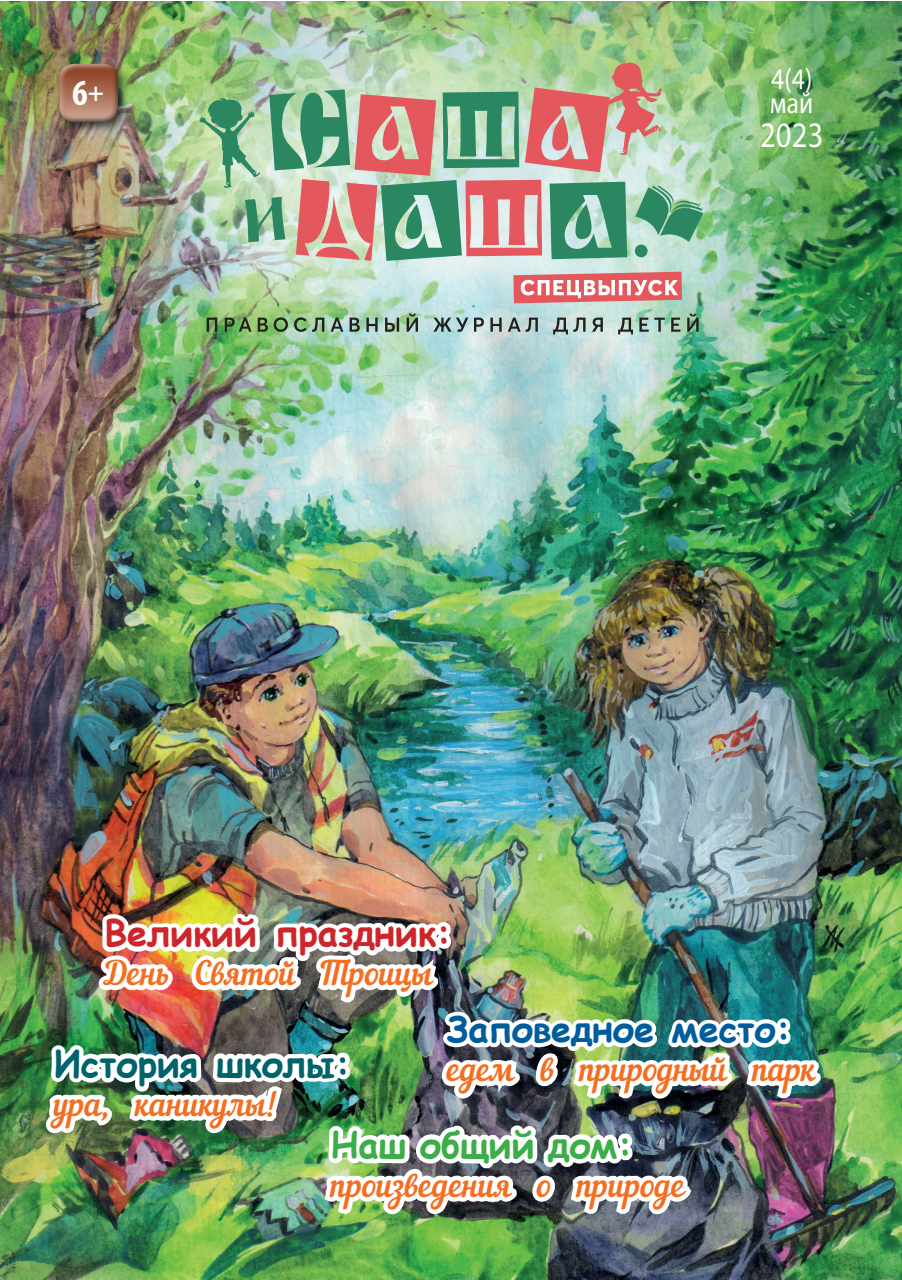
<style>
.page{position:relative;width:902px;height:1280px;background:#fff}
.page>*{position:absolute;margin:0;border:0;box-sizing:border-box;transform-origin:0 0}
.t1{font:700 condensed 36.9px "Myriad Pro";color:#fff}
.t2{font:700 36px "Comic Sans MS";color:#005d9c}
.t3{font:700 36px "Comic Sans MS";color:#ce252b}
.t4{font:700 36px "Comic Sans MS";color:#00636b}
.t5{font:700 36px "Comic Sans MS";color:#3dad4a}
.t6{font:36px "Myriad Pro";color:#fff;scale:.85 1}
.t7{font:33px "Nautilus Pompilius";color:#f36e21}
.t8{font:30px/24px "Myriad Pro";color:#fff;scale:.85 1}
.s1{font-size:27px}
</style>
<div class="page">
<img style="left:1px;top:2px;width:900px;height:1278px">
<img style="left:41px;top:60px;width:784px;height:1220px">
<div style="left:56px;top:60px;width:75px;height:75px;background:#231f20;opacity:.75"></div>
<div style="left:58px;top:62px;width:62px;height:56px;background:#fff;opacity:.75"></div>
<div style="left:58px;top:64px;width:68px;height:60px;background:#231f20;opacity:.75"></div>
<p class="t1" style="left:72px;top:70px;width:33px">6<span class="s1">+</span></p>
<p class="t3" style="left:104px;top:907px;width:348px">Великий праздник:</p>
<p class="t7" style="left:104px;top:954px;width:330px">День Святой Троицы</p>
<p class="t8" style="left:770px;top:66px;width:52px">4(4) май</p>
<p class="t6" style="left:760px;top:113px;width:76px">2023</p>
<p class="t2" style="left:446px;top:1003px;width:346px">Заповедное место:</p>
<p class="t7" style="left:446px;top:1050px;width:370px">едем в природный парк</p>
<p class="t4" style="left:54px;top:1037px;width:298px">История школы:</p>
<p class="t7" style="left:54px;top:1084px;width:223px">ура, каникулы!</p>
<p class="t5" style="left:331px;top:1118px;width:303px">Наш общий дом:</p>
<p class="t7" style="left:331px;top:1165px;width:355px">произведения о природе</p>
</div>
